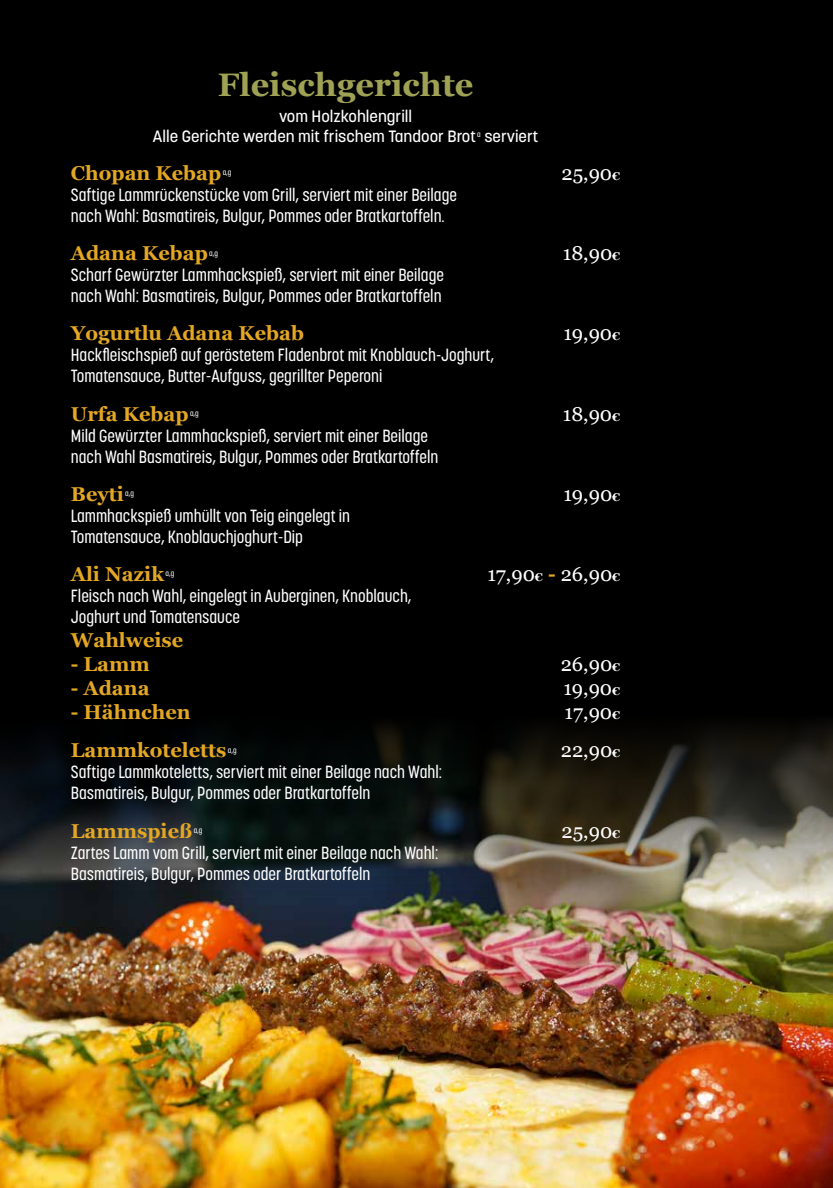
<style>
.page{position:relative;width:833px;height:1188px;background:#fff}
.page>*{position:absolute;margin:0;border:0;box-sizing:border-box;transform-origin:0 0}
.t1{font:700 32.5px "Georgia";color:#9fa254}
.t2{font:700 20px "Georgia";color:#e3a724}
.t3{font:20px "Georgia";color:#fff}
.t4{font:500 17.5px/21px "Korolev Condensed";color:#fff}
.t5{font:500 16.25px/19.5px "Korolev";color:#fff;text-align:center}
.t6{font:500 8px "Korolev Condensed";color:#fff}
.s1{font-weight:700;font-size:11.25px}
.s2{font-weight:700;color:#e3a724}
</style>
<div class="page">
<div style="left:0;top:0;width:833px;height:1187px;background:#000"></div>
<img style="left:0;top:723px;width:833px;height:464px">
<h1 class="t1" style="left:218px;top:60px;width:257px">Fleischgerichte</h1>
<p class="t5" style="left:153px;top:107px;width:387px">vom Holzkohlengrill<br>Alle Gerichte werden mit frischem Tandoor Brot <sup>a</sup> serviert</p>
<p class="t2" style="left:71px;top:158px;width:152px">Chopan Kebap</p>
<p class="t6" style="left:223px;top:168px;width:10px">a,g</p>
<p class="t3" style="left:561px;top:158px;width:60px">25,90<span class="s1">€</span></p>
<p class="t4" style="left:71px;top:184px;width:388px">Saftige Lammrückenstücke vom Grill, serviert mit einer Beilage nach Wahl: Basmatireis, Bulgur, Pommes oder Bratkartoffeln.</p>
<p class="t2" style="left:71px;top:238px;width:138px">Adana Kebap</p>
<p class="t6" style="left:209px;top:248px;width:10px">a,g</p>
<p class="t3" style="left:563px;top:238px;width:59px">18,90<span class="s1">€</span></p>
<p class="t4" style="left:71px;top:264px;width:375px">Scharf Gewürzter Lammhackspieß, serviert mit einer Beilage nach Wahl: Basmatireis, Bulgur, Pommes oder Bratkartoffeln</p>
<p class="t2" style="left:71px;top:318px;width:234px">Yogurtlu Adana Kebab</p>
<p class="t3" style="left:563px;top:319px;width:58px">19,90<span class="s1">€</span></p>
<p class="t4" style="left:71px;top:344px;width:425px">Hackfleischspieß auf geröstetem Fladenbrot mit Knoblauch-Joghurt,<br>Tomatensauce, Butter-Aufguss, gegrillter Peperoni</p>
<p class="t2" style="left:71px;top:398px;width:119px">Urfa Kebap</p>
<p class="t6" style="left:190px;top:408px;width:10px">a,g</p>
<p class="t3" style="left:563px;top:399px;width:59px">18,90<span class="s1">€</span></p>
<p class="t4" style="left:71px;top:425px;width:369px">Mild Gewürzter Lammhackspieß, serviert mit einer Beilage nach Wahl Basmatireis, Bulgur, Pommes oder Bratkartoffeln</p>
<p class="t2" style="left:71px;top:478px;width:54px">Beyti</p>
<p class="t6" style="left:125px;top:488px;width:10px">a,g</p>
<p class="t3" style="left:563px;top:479px;width:58px">19,90<span class="s1">€</span></p>
<p class="t4" style="left:71px;top:505px;width:281px">Lammhackspieß umhüllt von Teig eingelegt in<br>Tomatensauce, Knoblauchjoghurt-Dip</p>
<p class="t2" style="left:71px;top:559px;width:95px">Ali Nazik</p>
<p class="t6" style="left:165px;top:568px;width:10px">a,g</p>
<p class="t3" style="left:487px;top:559px;width:134px">17,90<span class="s1">€</span> <span class="s2">-</span> 26,90<span class="s1">€</span></p>
<p class="t4" style="left:71px;top:585px;width:342px">Fleisch nach Wahl, eingelegt in Auberginen, Knoblauch,<br>Joghurt und Tomatensauce</p>
<p class="t2" style="left:71px;top:625px;width:114px">Wahlweise</p>
<p class="t2" style="left:71px;top:649px;width:80px">- Lamm</p>
<p class="t3" style="left:561px;top:649px;width:61px">26,90<span class="s1">€</span></p>
<p class="t2" style="left:71px;top:673px;width:80px">- Adana</p>
<p class="t3" style="left:563px;top:673px;width:58px">19,90<span class="s1">€</span></p>
<p class="t2" style="left:71px;top:697px;width:121px">- Hähnchen</p>
<p class="t3" style="left:564px;top:697px;width:57px">17,90<span class="s1">€</span></p>
<p class="t2" style="left:71px;top:735px;width:157px">Lammkoteletts</p>
<p class="t6" style="left:228px;top:745px;width:10px">a,g</p>
<p class="t3" style="left:561px;top:735px;width:61px">22,90<span class="s1">€</span></p>
<p class="t4" style="left:71px;top:761px;width:373px">Saftige Lammkoteletts, serviert mit einer Beilage nach Wahl:<br>Basmatireis, Bulgur, Pommes oder Bratkartoffeln</p>
<p class="t2" style="left:71px;top:815px;width:123px">Lammspieß</p>
<p class="t6" style="left:194px;top:825px;width:10px">a,g</p>
<p class="t3" style="left:561px;top:815px;width:60px">25,90<span class="s1">€</span></p>
<p class="t4" style="left:71px;top:841px;width:369px">Zartes Lamm vom Grill, serviert mit einer Beilage nach Wahl:<br>Basmatireis, Bulgur, Pommes oder Bratkartoffeln</p>
</div>
